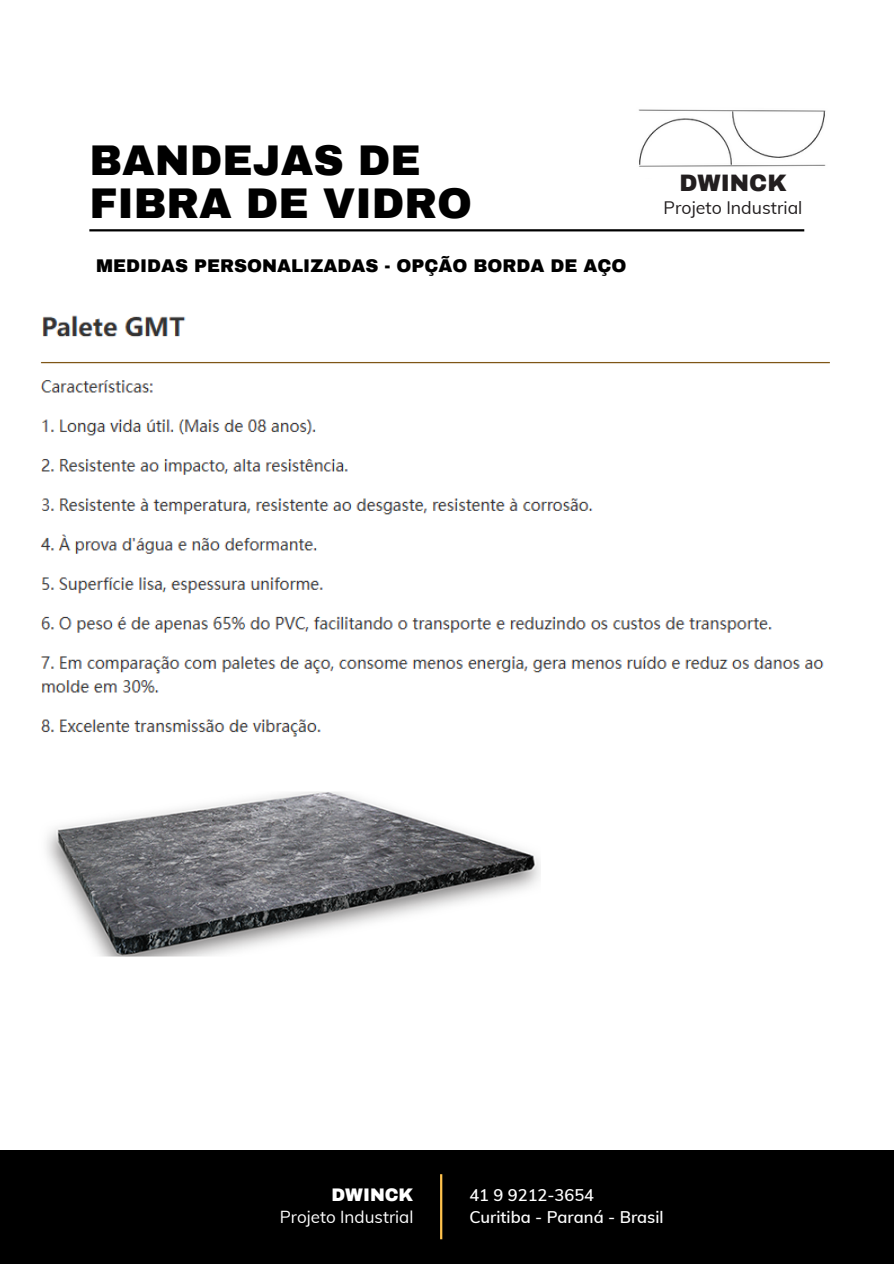
<style>
.page{position:relative;width:894px;height:1264px;background:#fff}
.page>*{position:absolute;margin:0;border:0;box-sizing:border-box;transform-origin:0 0}
.t1{font:900 42px/42.8px "Archivo";color:#000}
.t2{font:900 23.25px "Archivo";color:#221e1f}
.t3{font:900 18px "Archivo";color:#000}
.t4{font:900 17.85px "Archivo";color:#fff}
.t5{font:17.7px "Muli";color:#221e1f}
.t6{font:16.95px "Muli";color:#fff}
.t7{font:600 16.5px "Muli";color:#fff}
</style>
<div class="page">
<hr style="left:89px;top:229px;width:715px;height:2px;background:#000">
<div style="left:0;top:1150px;width:893px;height:113px;background:#000"></div>
<hr style="left:440px;top:1174px;width:2px;height:65px;background:#ffc24d">
<img style="left:638px;top:109px;width:188px;height:58px">
<img style="left:40px;top:315px;width:790px;height:422px">
<img style="left:46px;top:792px;width:494px;height:165px">
<p class="t1" style="left:89px;top:139px;width:384px">BANDEJAS DE<br>FIBRA DE VIDRO</p>
<p class="t3" style="left:96px;top:256px;width:531px">MEDIDAS PERSONALIZADAS - OPÇÃO BORDA DE AÇO</p>
<p class="t2" style="left:679px;top:171px;width:109px">DWINCK</p>
<h1 class="t5" style="left:663px;top:196px;width:140px">Projeto Industrial</h1>
<h3 class="t4" style="left:331px;top:1184px;width:83px">DWINCK</h3>
<p class="t6" style="left:280px;top:1205px;width:135px">Projeto Industrial</p>
<h4 class="t7" style="left:469px;top:1184px;width:126px">41 9 9212-3654</h4>
<h4 class="t7" style="left:469px;top:1206px;width:196px">Curitiba - Paraná - Brasil</h4>
</div>
